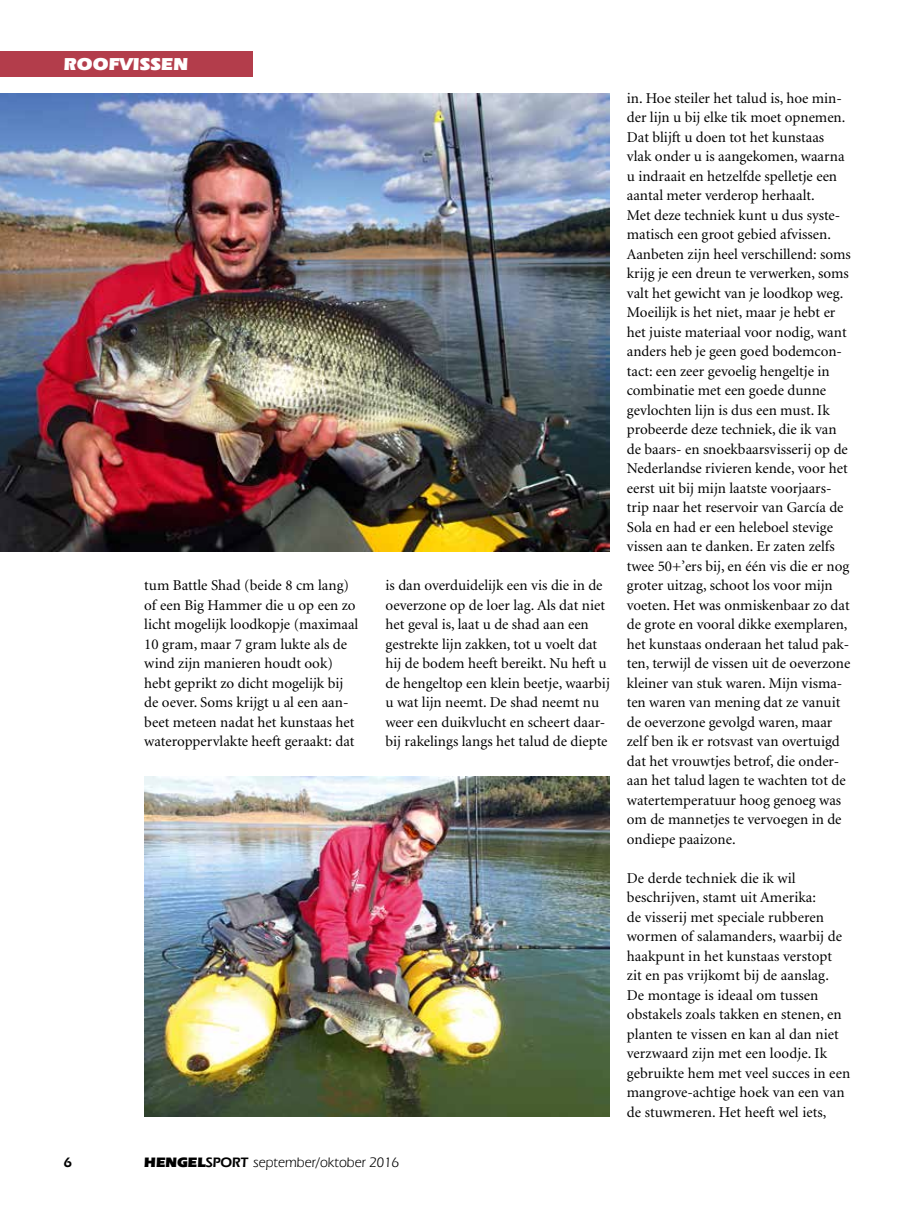
<style>
.page{position:relative;width:915px;height:1212px;background:#fff}
.page>*{position:absolute;margin:0;border:0;box-sizing:border-box;transform-origin:0 0}
.t1{font:900 18px "Eras IT Cby BT";letter-spacing:.01em;color:#fff}
.t2{font:15px/19.5px "Minion";color:#000}
.t3{font:14.25px "Eras IT Cby BT";color:#000}
.t4{font:600 14.25px "Eras IT Cby BT";color:#000}
.s1{font-weight:900}
.s2{font-weight:600}
</style>
<div class="page">
<div style="left:0;top:51px;width:252px;height:26px;background:#b33d4b"></div>
<img style="left:0;top:94px;width:609px;height:457px">
<img style="left:144px;top:776px;width:465px;height:341px">
<p class="t1" style="left:64px;top:52px;width:126px">ROOFVISSEN</p>
<p class="t2" style="left:144px;top:576px;width:215px">tum Battle Shad (beide 8 cm lang) of een Big Hammer die u op een zo licht mogelijk loodkopje (maximaal 10 gram, maar 7 gram lukte als de wind zijn manieren houdt ook) hebt geprikt zo dicht mogelijk bij de oever. Soms krijgt u al een aan&shy;beet meteen nadat het kunstaas het wateroppervlakte heeft geraakt: dat</p>
<p class="t2" style="left:385px;top:576px;width:226px">is dan overduidelijk een vis die in de oeverzone op de loer lag. Als dat niet het geval is, laat u de shad aan een gestrekte lijn zakken, tot u voelt dat hij de bodem heeft bereikt. Nu heft u de hengeltop een klein beetje, waarbij u wat lijn neemt. De shad neemt nu weer een duikvlucht en scheert daar&shy;bij rakelings langs het talud de diepte</p>
<p class="t4" style="left:64px;top:1154px;width:10px">6</p>
<p class="t3" style="left:144px;top:1154px;width:256px"><span class="s1">HENGEL</span><span class="s2">SPORT</span> september/oktober 2016</p>
<p class="t2" style="left:626px;top:89px;width:225px">in. Hoe steiler het talud is, hoe min&shy;der lijn u bij elke tik moet opnemen.<br>Dat blijft u doen tot het kunstaas vlak onder u is aangekomen, waarna u indraait en hetzelfde spelletje een aantal meter verderop herhaalt.<br>Met deze techniek kunt u dus syste&shy;matisch een groot gebied afvissen.<br>Aanbeten zijn heel verschillend: soms krijg je een dreun te verwerken, soms valt het gewicht van je loodkop weg.<br>Moeilijk is het niet, maar je hebt er het juiste materiaal voor nodig, want anders heb je geen goed bodemcon&shy;tact: een zeer gevoelig hengeltje in combinatie met een goede dunne gevlochten lijn is dus een must. Ik probeerde deze techniek, die ik van de baars- en snoekbaarsvisserij op de Nederlandse rivieren kende, voor het eerst uit bij mijn laatste voorjaars&shy;trip naar het reservoir van García de Sola en had er een heleboel stevige vissen aan te danken. Er zaten zelfs twee 50+’ers bij, en één vis die er nog groter uitzag, schoot los voor mijn voeten. Het was onmiskenbaar zo dat de grote en vooral dikke exemplaren, het kunstaas onderaan het talud pak&shy;ten, terwijl de vissen uit de oeverzone kleiner van stuk waren. Mijn visma&shy;ten waren van mening dat ze vanuit de oeverzone gevolgd waren, maar zelf ben ik er rotsvast van overtuigd dat het vrouwtjes betrof, die onder&shy;aan het talud lagen te wachten tot de watertemperatuur hoog genoeg was om de mannetjes te vervoegen in de ondiepe paaizone.</p>
<p class="t2" style="left:626px;top:869px;width:225px">De derde techniek die ik wil beschrijven, stamt uit Amerika:<br>de visserij met speciale rubberen wormen of salamanders, waarbij de haakpunt in het kunstaas verstopt zit en pas vrijkomt bij de aanslag.<br>De montage is ideaal om tussen obstakels zoals takken en stenen, en planten te vissen en kan al dan niet verzwaard zijn met een loodje. Ik gebruikte hem met veel succes in een mangrove-achtige hoek van een van de stuwmeren. Het heeft wel iets,</p>
</div>
